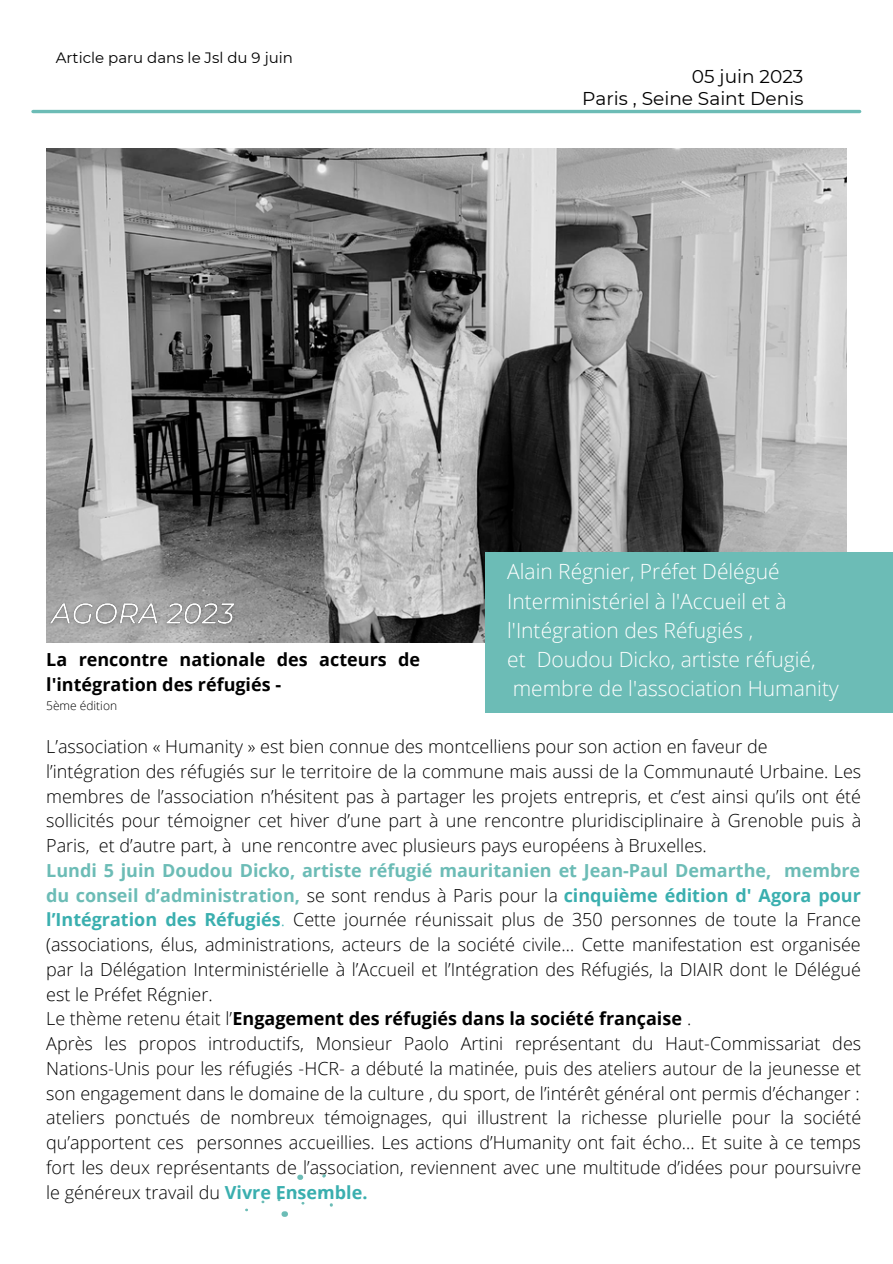
<style>
.page{position:relative;width:893px;height:1264px;background:#fff}
.page>*{position:absolute;margin:0;border:0;box-sizing:border-box;transform-origin:0 0}
.t1{font:300 21px/29.2px "Open Sans";color:#fff}
.t2{font:18.6px "Montserrat";color:#000}
.t3{font:300 18px/24.8px "Open Sans";color:#000;text-align:justify}
.t4{font:700 18px/25px "Open Sans";color:#000}
.t5{font:15px "Montserrat";color:#000}
.t6{font:300 12px "Open Sans";color:#000}
.s1{font-weight:700;color:#6cbcb6}
.s2{font-weight:700;color:#3aafaf}
.s3{color:#3aafaf}
.s4{font-weight:300}
</style>
<div class="page">
<img style="left:47px;top:148px;width:799px;height:494px">
<div style="left:484px;top:552px;width:408px;height:161px;background:#6cbcb6"></div>
<hr style="left:33px;top:110px;width:826px;height:3px;background:#6cbcb6">
<svg style="left:245px;top:1174px;width:88px;height:42px"></svg>
<img style="left:46px;top:588px;width:197px;height:52px">
<p class="t5" style="left:56px;top:48px;width:239px">Article paru dans le Jsl du 9 juin</p>
<p class="t2" style="left:692px;top:65px;width:113px">05 juin 2023</p>
<p class="t2" style="left:582px;top:87px;width:223px">Paris , Seine Saint Denis</p>
<p class="t4" style="left:46px;top:647px;width:375px">La rencontre nationale des acteurs de l'intégration des réfugiés -</p>
<p class="t6" style="left:46px;top:697px;width:72px">5ème édition</p>
<p class="t1" style="left:507px;top:556px;width:281px">Alain Régnier, Préfet Délégué<br>Interministériel à l'Accueil et à l'Intégration des Réfugiés ,</p>
<p class="t1" style="left:507px;top:644px;width:333px">et Doudou Dicko, artiste réfugié, membre de l'association Humanity</p>
<p class="t3" style="left:46px;top:733px;width:723px">L’association « Humanity » est bien connue des montcelliens pour son action en faveur de</p>
<p class="t3" style="left:46px;top:758px;width:816px">l’intégration des réfugiés sur le territoire de la commune mais aussi de la Communauté Urbaine. Les membres de l’association n’hésitent pas à partager les projets entrepris, et c’est ainsi qu’ils ont été sollicités pour témoigner cet hiver d’une part à une rencontre pluridisciplinaire à Grenoble puis à Paris, et d’autre part, à une rencontre avec plusieurs pays européens à Bruxelles.</p>
<p class="t3" style="left:46px;top:857px;width:816px"><span class="s1">Lundi 5 juin Doudou Dicko, artiste réfugié mauritanien et Jean-Paul Demarthe, membre du conseil d’administration,</span> se sont rendus à Paris pour la <span class="s2">cinquième édition d' Agora pour l’Intégration des Réfugiés</span><span class="s3">.</span> Cette journée réunissait plus de 350 personnes de toute la France (associations, élus, administrations, acteurs de la société civile… Cette manifestation est organisée par la Délégation Interministérielle à l’Accueil et l’Intégration des Réfugiés, la DIAIR dont le Délégué est le Préfet Régnier.</p>
<p class="t4" style="left:46px;top:1005px;width:646px"><span class="s4">Le thème retenu était l’</span>Engagement des réfugiés dans la société française <span class="s4">.</span></p>
<p class="t3" style="left:46px;top:1030px;width:816px">Après les propos introductifs, Monsieur Paolo Artini représentant du Haut-Commissariat des Nations-Unis pour les réfugiés -HCR- a débuté la matinée, puis des ateliers autour de la jeunesse et son engagement dans le domaine de la culture , du sport, de l’intérêt général ont permis d’échanger : ateliers ponctués de nombreux témoignages, qui illustrent la richesse plurielle pour la société qu’apportent ces personnes accueillies. Les actions d’Humanity ont fait écho… Et suite à ce temps fort les deux représentants de l’association, reviennent avec une multitude d’idées pour poursuivre le généreux travail du <span class="s2">Vivre Ensemble.</span></p>
</div>
